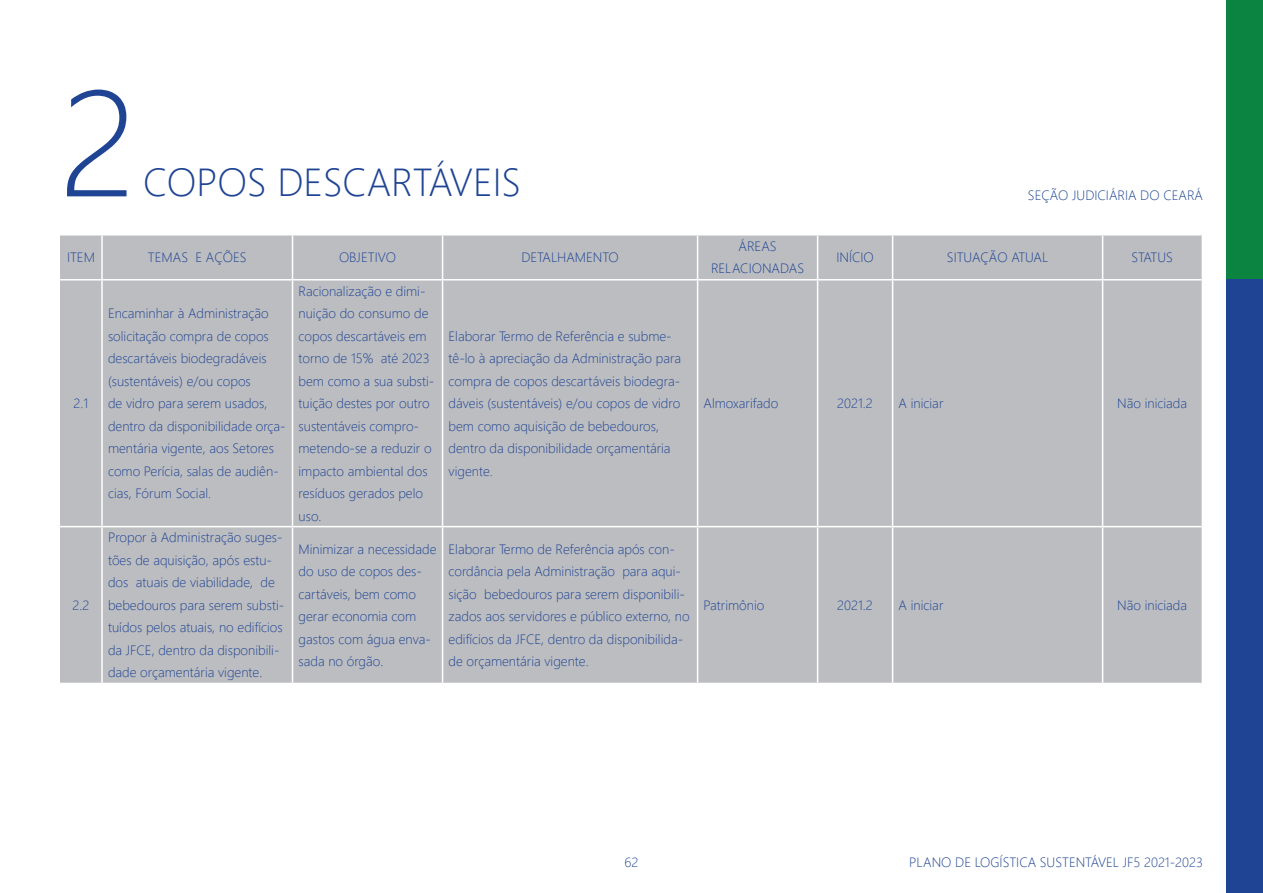
<style>
.page{position:relative;width:1263px;height:893px;background:#fff}
.page>*{position:absolute;margin:0;border:0;box-sizing:border-box;transform-origin:0 0}
.Título_2{font:300 150px "Segoe UI";color:#1f4494}
.Título_2-2{font:300 39px "Segoe UI";color:#1f4494}
.t1{font:300 13.5px/22.5px "Segoe UI";color:#1f4494}
</style>
<div class="page">
<div style="left:1227px;top:279px;width:36px;height:614px;background:#1f4494"></div>
<div style="left:1227px;top:0;width:36px;height:279px;background:#0b8341"></div>
<div style="left:60px;top:236px;width:1142px;height:447px;background:#bcbdc0"></div>
<hr style="left:101px;top:236px;width:2px;height:43px;background:#fff">
<hr style="left:292px;top:236px;width:1px;height:43px;background:#fff">
<hr style="left:442px;top:236px;width:1px;height:43px;background:#fff">
<hr style="left:697px;top:236px;width:1px;height:43px;background:#fff">
<hr style="left:817px;top:236px;width:1px;height:43px;background:#fff">
<hr style="left:892px;top:236px;width:1px;height:43px;background:#fff">
<hr style="left:1102px;top:236px;width:1px;height:43px;background:#fff">
<hr style="left:60px;top:279px;width:42px;height:2px;background:#fff">
<hr style="left:102px;top:279px;width:190px;height:2px;background:#fff">
<hr style="left:101px;top:281px;width:2px;height:245px;background:#fff">
<hr style="left:292px;top:279px;width:150px;height:2px;background:#fff">
<hr style="left:292px;top:281px;width:1px;height:245px;background:#fff">
<hr style="left:442px;top:279px;width:256px;height:2px;background:#fff">
<hr style="left:442px;top:281px;width:1px;height:245px;background:#fff">
<hr style="left:698px;top:279px;width:120px;height:2px;background:#fff">
<hr style="left:697px;top:281px;width:1px;height:245px;background:#fff">
<hr style="left:818px;top:279px;width:74px;height:2px;background:#fff">
<hr style="left:817px;top:281px;width:1px;height:245px;background:#fff">
<hr style="left:892px;top:279px;width:210px;height:2px;background:#fff">
<hr style="left:892px;top:281px;width:1px;height:245px;background:#fff">
<hr style="left:1102px;top:279px;width:100px;height:2px;background:#fff">
<hr style="left:1102px;top:281px;width:1px;height:245px;background:#fff">
<hr style="left:60px;top:526px;width:42px;height:1px;background:#fff">
<hr style="left:102px;top:526px;width:190px;height:1px;background:#fff">
<hr style="left:101px;top:527px;width:2px;height:156px;background:#fff">
<hr style="left:292px;top:526px;width:150px;height:1px;background:#fff">
<hr style="left:292px;top:527px;width:1px;height:156px;background:#fff">
<hr style="left:442px;top:526px;width:256px;height:1px;background:#fff">
<hr style="left:442px;top:527px;width:1px;height:156px;background:#fff">
<hr style="left:698px;top:526px;width:120px;height:1px;background:#fff">
<hr style="left:697px;top:527px;width:1px;height:156px;background:#fff">
<hr style="left:818px;top:526px;width:74px;height:1px;background:#fff">
<hr style="left:817px;top:527px;width:1px;height:156px;background:#fff">
<hr style="left:892px;top:526px;width:210px;height:1px;background:#fff">
<hr style="left:892px;top:527px;width:1px;height:156px;background:#fff">
<hr style="left:1102px;top:526px;width:100px;height:1px;background:#fff">
<hr style="left:1102px;top:527px;width:1px;height:156px;background:#fff">
<p class="Título_2" style="left:60px;top:2px;width:79px">2</p>
<p class="Título_2-2" style="left:143px;top:145px;width:379px">COPOS DESCARTÁVEIS</p>
<p class="t1" style="left:67px;top:245px;width:29px">ITEM</p>
<p class="t1" style="left:148px;top:245px;width:100px">TEMAS E AÇÕES</p>
<p class="t1" style="left:339px;top:245px;width:59px">OBJETIVO</p>
<p class="t1" style="left:521px;top:245px;width:99px">DETALHAMENTO</p>
<p class="t1" style="left:74px;top:391px;width:16px">2.1</p>
<p class="t1" style="left:73px;top:593px;width:18px">2.2</p>
<p class="t1" style="left:108px;top:301px;width:179px">Encaminhar à Administração solicitação compra de copos descartáveis biodegradáveis (sustentáveis) e/ou copos<br>de vidro para serem usados, dentro da disponibilidade orça&shy;mentária vigente, aos Setores como Perícia, salas de audiên&shy;cias, Fórum Social.</p>
<p class="t1" style="left:298px;top:278px;width:137px">Racionalização e dimi&shy;nuição do consumo de copos descartáveis em torno de 15% até 2023 bem como a sua substi&shy;tuição destes por outro sustentáveis compro&shy;metendo-se a reduzir o impacto ambiental dos resíduos gerados pelo uso.</p>
<p class="t1" style="left:448px;top:323px;width:234px">Elaborar Termo de Referência e subme&shy;tê-lo à apreciação da Administração para compra de copos descartáveis biodegra&shy;dáveis (sustentáveis) e/ou copos de vidro bem como aquisição de bebedouros, dentro da disponibilidade orçamentária vigente.</p>
<p class="t1" style="left:108px;top:525px;width:178px">Propor à Administração suges&shy;tões de aquisição, após estu&shy;dos atuais de viabilidade, de bebedouros para serem substi&shy;tuídos pelos atuais, no edifícios da JFCE, dentro da disponibili&shy;dade orçamentária vigente.</p>
<p class="t1" style="left:298px;top:536px;width:139px">Minimizar a necessidade do uso de copos des&shy;cartáveis, bem como gerar economia com gastos com água enva&shy;sada no órgão.</p>
<p class="t1" style="left:448px;top:536px;width:243px">Elaborar Termo de Referência após con&shy;cordância pela Administração para aqui&shy;sição bebedouros para serem disponibili&shy;zados aos servidores e público externo, no edifícios da JFCE, dentro da disponibilida&shy;de orçamentária vigente.</p>
<p class="t1" style="left:1028px;top:183px;width:177px">SEÇÃO JUDICIÁRIA DO CEARÁ</p>
<p class="t1" style="left:711px;top:234px;width:95px;text-align:center">ÁREAS<br>RELACIONADAS</p>
<p class="t1" style="left:836px;top:245px;width:39px">INÍCIO</p>
<p class="t1" style="left:947px;top:245px;width:103px">SITUAÇÃO ATUAL</p>
<p class="t1" style="left:1131px;top:245px;width:43px">STATUS</p>
<p class="t1" style="left:704px;top:391px;width:76px">Almoxarifado</p>
<p class="t1" style="left:837px;top:391px;width:37px">2021.2</p>
<p class="t1" style="left:898px;top:391px;width:46px">A iniciar</p>
<p class="t1" style="left:1117px;top:391px;width:71px">Não iniciada</p>
<p class="t1" style="left:704px;top:593px;width:62px">Patrimônio</p>
<p class="t1" style="left:837px;top:593px;width:37px">2021.2</p>
<p class="t1" style="left:898px;top:593px;width:46px">A iniciar</p>
<p class="t1" style="left:1117px;top:593px;width:71px">Não iniciada</p>
<p class="t1" style="left:624px;top:849px;width:15px">62</p>
<p class="t1" style="left:909px;top:849px;width:295px">PLANO DE LOGÍSTICA SUSTENTÁVEL JF5 2021-2023</p>
</div>
